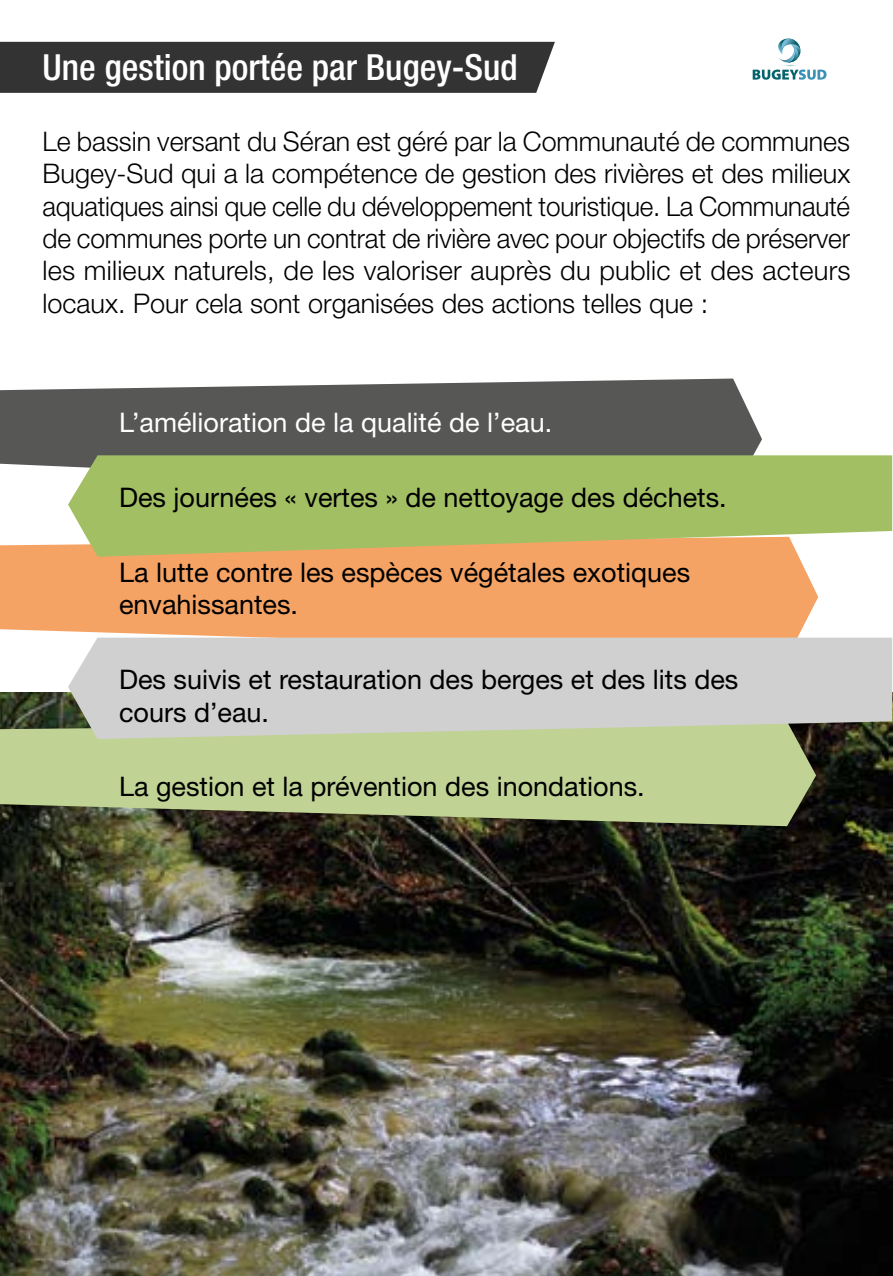
<style>
.page{position:relative;width:893px;height:1276px;background:#fff}
.page>*{position:absolute;margin:0;border:0;box-sizing:border-box;transform-origin:0 0}
.t1{font:500 condensed 36px "Helvetica Neue LT Pro";color:#fff}
.t2{font:300 27px/32.4px "Helvetica Neue LT Pro";color:#000;text-align:justify}
.t3{font:27px/32.4px "Helvetica Neue LT Pro";color:#000}
.t4{font:27px "Helvetica Neue LT Pro";color:#fff}
</style>
<div class="page">
<div style="left:0;top:42px;width:555px;height:51px;background:#333"></div>
<img style="left:0;top:692px;width:893px;height:584px">
<svg style="left:0;top:378px;width:762px;height:89px;background:#676766"></svg>
<div style="left:0;top:544px;width:818px;height:93px;background:#f5a364"></div>
<svg style="left:0;top:721px;width:816px;height:105px;background:#adbb85"></svg>
<svg style="left:68px;top:637px;width:824px;height:102px;background:#cbccc7"></svg>
<svg style="left:68px;top:455px;width:824px;height:102px;background:#aebe6a"></svg>
<svg style="left:753px;top:39px;width:73px;height:41px"></svg>
<h1 class="t1" style="left:43px;top:46px;width:477px">Une gestion portée par Bugey-Sud</h1>
<p class="t2" style="left:43px;top:124px;width:810px">Le bassin versant du Séran est géré par la Communauté de communes Bugey-Sud qui a la compétence de gestion des rivières et des milieux aquatiques ainsi que celle du développement touristique. La Communauté de communes porte un contrat de rivière avec pour objectifs de préserver les milieux naturels, de les valoriser auprès du public et des acteurs locaux. Pour cela sont organisées des actions telles que :</p>
<p class="t4" style="left:119px;top:406px;width:435px">L’amélioration de la qualité de l’eau.</p>
<p class="t3" style="left:119px;top:480px;width:609px">Des journées « vertes » de nettoyage des déchets.</p>
<p class="t3" style="left:119px;top:555px;width:573px">La lutte contre les espèces végétales exotiques envahissantes.</p>
<p class="t3" style="left:119px;top:663px;width:621px">Des suivis et restauration des berges et des lits des cours d’eau.</p>
<p class="t3" style="left:119px;top:770px;width:527px">La gestion et la prévention des inondations.</p>
</div>
